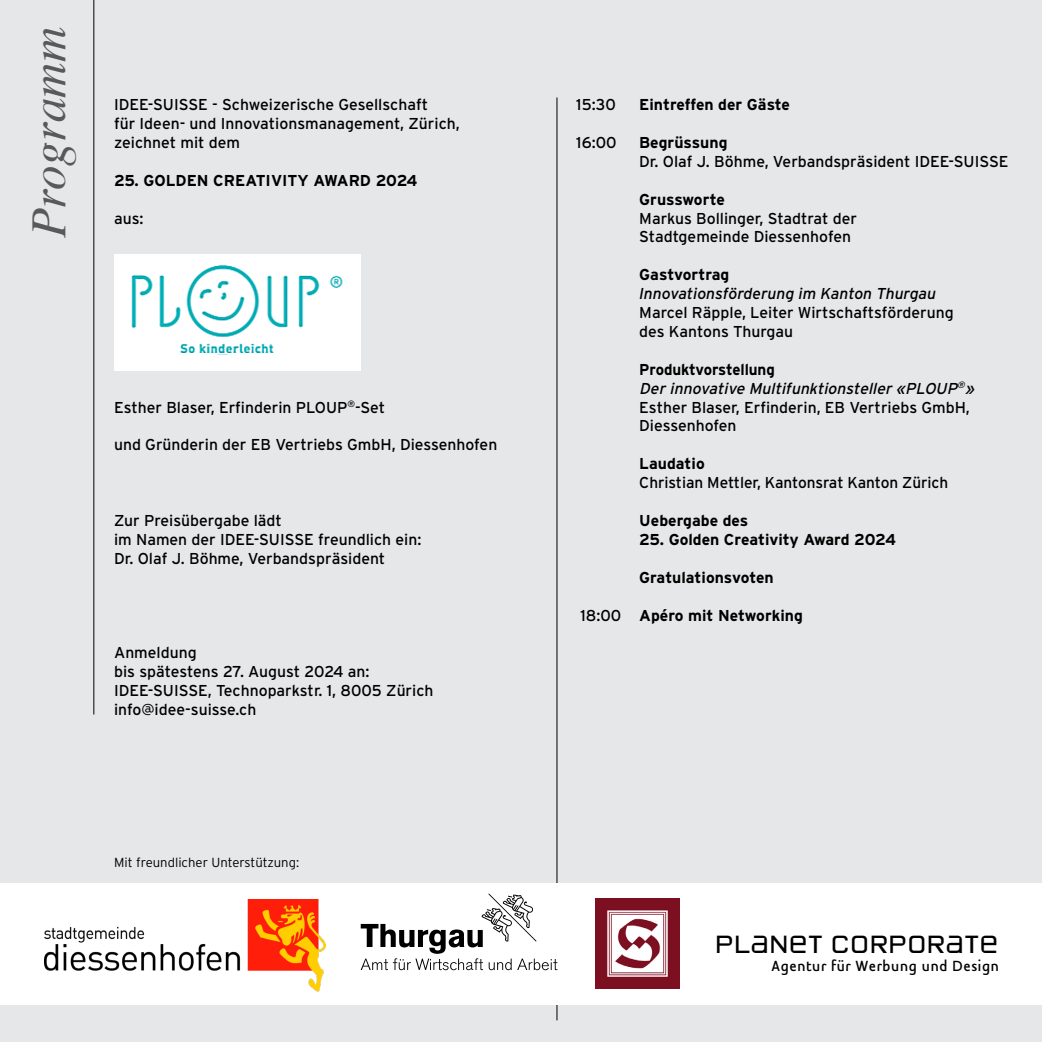
<style>
.page{position:relative;width:1042px;height:1042px;background:#e6e7e8}
.page>*{position:absolute;margin:0;border:0;box-sizing:border-box;transform-origin:0 0}
.t1{font:italic 49px "Times";color:#58595b}
.t2{font:300 25.55px "Quartan LT Std";letter-spacing:.06em;color:#000}
.t3{font:15.75px/18.9px "Interstate";color:#000}
.t4{font:700 15.75px "Interstate";color:#000}
.t5{font:italic 15.75px "Interstate";color:#000}
.t6{font:500 15.05px "Legal LT Std";letter-spacing:.05em;color:#000}
.t7{font:300 13.12px "Interstate";color:#000}
.s1{font-weight:700}
.s2{font-style:italic}
.s3{font-weight:400}
</style>
<div class="page">
<hr style="left:556px;top:97px;width:1px;height:923px;background:#000">
<div style="left:0;top:883px;width:1042px;height:122px;background:#fff"></div>
<hr style="left:93px;top:0;width:1px;height:714px;background:#000">
<img style="left:114px;top:255px;width:247px;height:116px">
<img style="left:45px;top:900px;width:280px;height:91px">
<svg style="left:361px;top:893px;width:196px;height:77px"></svg>
<img style="left:596px;top:898px;width:84px;height:90px">
<h1 class="t1" style="left:6px;top:237px;width:212px;rotate:-90deg">Programm</h1>
<p class="t3" style="left:114px;top:95px;width:347px">IDEE-SUISSE - Schweizerische Gesellschaft<br>für Ideen- und Innovationsmanagement, Zürich, zeichnet mit dem</p>
<p class="t4" style="left:114px;top:171px;width:305px">25. GOLDEN CREATIVITY AWARD 2024</p>
<p class="t3" style="left:114px;top:208px;width:31px">aus:</p>
<p class="t3" style="left:114px;top:397px;width:273px">Esther Blaser, Erfinderin PLOUP<sup>®</sup>-Set</p>
<p class="t3" style="left:114px;top:435px;width:385px">und Gründerin der EB Vertriebs GmbH, Diessenhofen</p>
<p class="t3" style="left:114px;top:511px;width:309px">Zur Preisübergabe lädt<br>im Namen der IDEE-SUISSE freundlich ein:<br>Dr. Olaf J. Böhme, Verbandspräsident</p>
<p class="t3" style="left:114px;top:643px;width:321px">Anmeldung<br>bis spätestens 27. August 2024 an:<br>IDEE-SUISSE, Technoparkstr. 1, 8005 Zürich info@idee-suisse.ch</p>
<p class="t7" style="left:114px;top:855px;width:187px">Mit freundlicher Unterstützung:</p>
<p class="t3" style="left:576px;top:95px;width:41px">15:30</p>
<p class="t4" style="left:639px;top:96px;width:152px">Eintreffen der Gäste</p>
<p class="t3" style="left:576px;top:133px;width:42px">16:00</p>
<p class="t4" style="left:639px;top:134px;width:90px">Begrüssung</p>
<p class="t3" style="left:639px;top:152px;width:371px">Dr. Olaf J. Böhme, Verbandspräsident IDEE-SUISSE</p>
<p class="t4" style="left:639px;top:190px;width:87px">Grussworte</p>
<p class="t3" style="left:639px;top:208px;width:219px">Markus Bollinger, Stadtrat der<br>Stadtgemeinde Diessenhofen</p>
<p class="t4" style="left:639px;top:266px;width:92px">Gastvortrag</p>
<p class="t5" style="left:639px;top:285px;width:298px">Innovationsförderung im Kanton Thurgau</p>
<p class="t3" style="left:639px;top:303px;width:316px">Marcel Räpple, Leiter Wirtschaftsförderung des Kantons Thurgau</p>
<p class="t3" style="left:639px;top:360px;width:340px"><span class="s1">Produktvorstellung<br></span><span class="s2">Derinnovative Multifunktionsteller«PLOUP</span><sup>®</sup><span class="s2">»<br></span>Esther Blaser, Erfinderin, EB Vertriebs GmbH,<br>Diessenhofen</p>
<p class="t4" style="left:639px;top:455px;width:67px">Laudatio</p>
<p class="t3" style="left:639px;top:473px;width:310px">Christian Mettler, Kantonsrat Kanton Zürich</p>
<p class="t4" style="left:639px;top:512px;width:111px">Uebergabe des</p>
<p class="t4" style="left:639px;top:530px;width:258px">25. Golden Creativity Award 2024</p>
<p class="t4" style="left:639px;top:568px;width:136px">Gratulationsvoten</p>
<p class="t4" style="left:580px;top:606px;width:224px"><span class="s3">18:00</span> Apéro mit Networking</p>
<h2 class="t2" style="left:717px;top:931px;width:283px">PLANET CORPORATE</h2>
<p class="t6" style="left:772px;top:957px;width:229px">Agentur für Werbung und Design</p>
</div>
